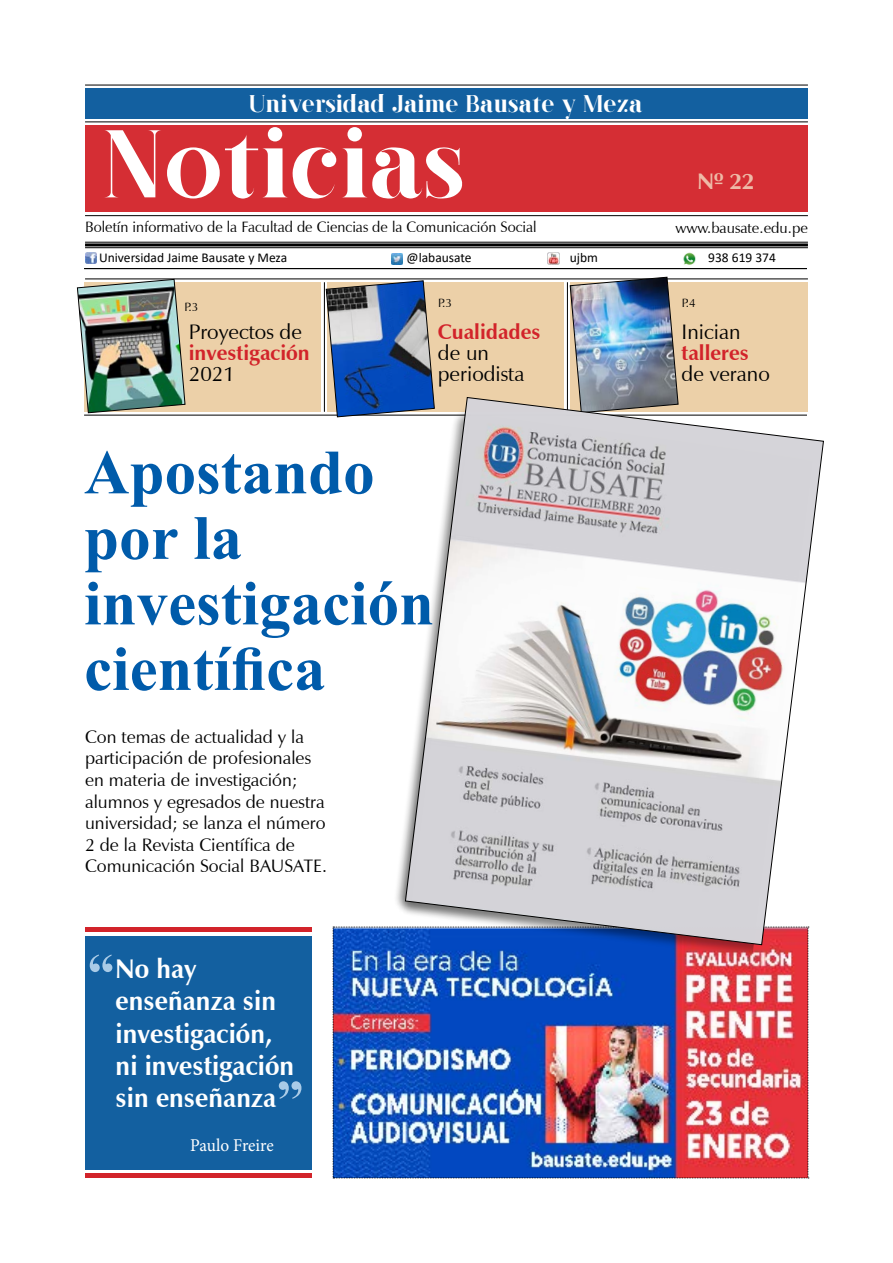
<style>
.page{position:relative;width:893px;height:1263px;background:#fff}
.page>*{position:absolute;margin:0;border:0;box-sizing:border-box;transform-origin:0 0}
.t1{font:96px "Rachel";color:#fff}
.t2{font:700 63px/65.6px "Times New Roman";color:#005baa}
.t3{font:700 54px "Times New Roman";color:#a9cbe7}
.t4{font:700 27px/32.4px "Zapf Humanist 601 BT";color:#fff;scale:.96 1}
.t5{font:24px "Rachel";color:#fff}
.t6{font:700 22.5px "Zapf Humanist 601 BT";color:#eebaa7}
.t7{font:21px/21px "Zapf Humanist 601 BT";color:#000}
.t8{font:700 21px "Zapf Humanist 601 BT";color:#d2232a}
.t9{font:18px/21.6px "Zapf Humanist 601 BT";color:#000}
.t10{font:18px "Minion Pro";letter-spacing:-.015em;color:#fff;scale:.96 1}
.t11{font:15px "Zapf Humanist 601 BT";color:#000}
.t12{font:13.5px "Calibri";color:#000}
.t13{font:12px "Zapf Humanist 601 BT";color:#000}
</style>
<div class="page">
<div style="left:571px;top:282px;width:237px;height:130px;background:#ecd0a8"></div>
<hr style="left:324px;top:282px;width:1px;height:130px;background:#000">
<hr style="left:85px;top:279px;width:723px;height:1px;background:#000">
<hr style="left:84px;top:415px;width:723px;height:1px;background:#000">
<div style="left:327px;top:282px;width:237px;height:130px;background:#ecd0a8"></div>
<div style="left:84px;top:282px;width:237px;height:130px;background:#ecd0a8"></div>
<hr style="left:567px;top:282px;width:1px;height:130px;background:#000">
<svg style="left:325px;top:280px;width:108px;height:138px;background:#5c79a9"></svg>
<img style="left:569px;top:276px;width:110px;height:110px">
<img style="left:77px;top:279px;width:109px;height:135px">
<div style="left:85px;top:936px;width:227px;height:234px;background:#1360a0"></div>
<div style="left:85px;top:927px;width:227px;height:5px;background:#d2232a"></div>
<div style="left:85px;top:125px;width:723px;height:87px;background:#d52e34"></div>
<div style="left:85px;top:88px;width:723px;height:31px;background:#1360a0"></div>
<hr style="left:85px;top:243px;width:723px;height:3px;background:#000">
<hr style="left:85px;top:215px;width:723px;height:1px;background:#000">
<svg style="left:85px;top:252px;width:11px;height:11px"></svg>
<svg style="left:392px;top:253px;width:11px;height:11px"></svg>
<svg style="left:548px;top:252px;width:11px;height:12px"></svg>
<hr style="left:85px;top:85px;width:723px;height:1px;background:#000">
<hr style="left:85px;top:122px;width:723px;height:1px;background:#000">
<hr style="left:85px;top:242px;width:723px;height:1px;background:#000">
<hr style="left:85px;top:247px;width:723px;height:1px;background:#000">
<hr style="left:84px;top:268px;width:723px;height:1px;background:#000">
<img style="left:683px;top:252px;width:13px;height:13px">
<div style="left:85px;top:1173px;width:227px;height:5px;background:#d2232a"></div>
<img style="left:333px;top:927px;width:476px;height:251px">
<img style="left:371px;top:386px;width:438px;height:596px">
<svg style="left:405px;top:397px;width:419px;height:548px"></svg>
<h3 class="t5" style="left:248px;top:90px;width:396px">Universidad Jaime Bausate y Meza</h3>
<h1 class="t1" style="left:101px;top:109px;width:365px">Noticias</h1>
<p class="t6" style="left:697px;top:168px;width:58px">Nº 22</p>
<p class="t11" style="left:85px;top:218px;width:453px">Boletín informativo de la Facultad de Ciencias de la Comunicación Social</p>
<p class="t11" style="left:675px;top:219px;width:134px">www.bausate.edu.pe</p>
<p class="t12" style="left:99px;top:249px;width:190px">Universidad Jaime Bausate y Meza</p>
<p class="t12" style="left:407px;top:249px;width:67px">@labausate</p>
<p class="t12" style="left:570px;top:249px;width:30px">ujbm</p>
<p class="t12" style="left:708px;top:249px;width:69px">938 619 374</p>
<p class="t13" style="left:185px;top:299px;width:15px">P.3</p>
<p class="t7" style="left:189px;top:321px;width:115px">Proyectos de</p>
<p class="t8" style="left:189px;top:339px;width:123px">investigación</p>
<p class="t7" style="left:189px;top:363px;width:48px">2021</p>
<p class="t13" style="left:438px;top:296px;width:15px">P.3</p>
<p class="t8" style="left:438px;top:318px;width:104px">Cualidades</p>
<p class="t7" style="left:438px;top:342px;width:88px">de un periodista</p>
<h2 class="t2" style="left:84px;top:438px;width:352px">Apostando por la investigación científica</h2>
<p class="t9" style="left:85px;top:726px;width:243px">Con temas de actualidad y la participación de profesionales en materia de investigación; alumnos y egresados de nuestra universidad; se lanza el número<br>2 de la Revista Científica de<br>Comunicación Social BAUSATE.</p>
<h3 class="t3" style="left:88px;top:936px;width:28px">“</h3>
<h3 class="t4" style="left:116px;top:952px;width:187px">No hay enseñanza sin investigación, ni investigación sin enseñanza</h3>
<p class="t10" style="left:190px;top:1133px;width:89px">Paulo Freire</p>
<h3 class="t3" style="left:304px;top:1118px;width:28px;rotate:-180deg">“</h3>
<p class="t13" style="left:682px;top:296px;width:15px">P.4</p>
<p class="t7" style="left:682px;top:321px;width:60px">Inician</p>
<p class="t8" style="left:682px;top:339px;width:69px">talleres</p>
<p class="t7" style="left:682px;top:363px;width:90px">de verano</p>
</div>
